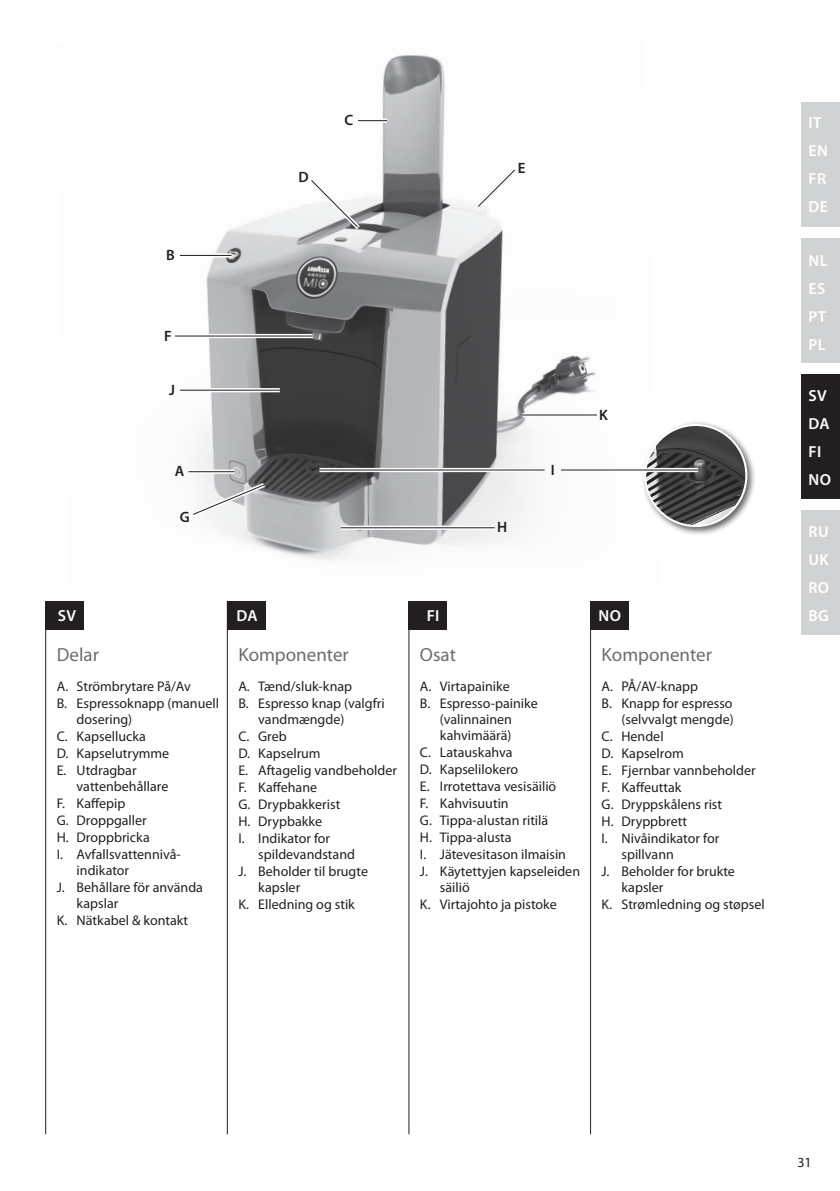
<style>
.page{position:relative;width:840px;height:1191px;background:#fff}
.page>*{position:absolute;margin:0;border:0;box-sizing:border-box;transform-origin:0 0}
.t1{font:19px "Myriad Pro";color:#6c6d70}
.t2{font:600 16px/28px "Myriad Pro";letter-spacing:.02em;color:#fff}
.t3{font:600 15px "Myriad Pro";color:#231f20}
.t4{font:14px "Myriad Pro";color:#231f20}
</style>
<div class="page">
<div style="left:801px;top:102px;width:38px;height:125px;background:#d1d2d4"></div>
<div style="left:801px;top:238px;width:38px;height:125px;background:#d1d2d4"></div>
<div style="left:801px;top:374px;width:38px;height:125px;background:#231f20"></div>
<div style="left:801px;top:510px;width:38px;height:125px;background:#d1d2d4"></div>
<img style="left:179px;top:55px;width:418px;height:506px">
<div style="left:640px;top:420px;width:115px;height:116px;background:#231f20;opacity:.7"></div>
<img style="left:644px;top:425px;width:102px;height:101px;border-radius:51px">
<div style="left:643px;top:424px;width:104px;height:103px;border:2px solid #fff;border-radius:50%"></div>
<svg style="left:188px;top:469px;width:46px;height:5px"></svg>
<svg style="left:522px;top:413px;width:74px;height:4px"></svg>
<svg style="left:180px;top:253px;width:51px;height:4px"></svg>
<svg style="left:358px;top:118px;width:29px;height:5px"></svg>
<svg style="left:180px;top:388px;width:99px;height:4px"></svg>
<svg style="left:175px;top:334px;width:137px;height:4px"></svg>
<svg style="left:340px;top:525px;width:154px;height:5px"></svg>
<svg style="left:319px;top:468px;width:225px;height:4px"></svg>
<svg style="left:560px;top:468px;width:137px;height:4px"></svg>
<hr style="left:188px;top:471px;width:46px;height:1px;background:#231f20">
<hr style="left:522px;top:414px;width:74px;height:1px;background:#231f20">
<svg style="left:187px;top:479px;width:82px;height:41px"></svg>
<hr style="left:180px;top:255px;width:51px;height:1px;background:#231f20">
<svg style="left:358px;top:120px;width:29px;height:1px"></svg>
<svg style="left:472px;top:164px;width:48px;height:48px"></svg>
<svg style="left:304px;top:173px;width:60px;height:61px"></svg>
<hr style="left:180px;top:390px;width:99px;height:1px;background:#231f20">
<hr style="left:175px;top:335px;width:137px;height:1px;background:#231f20">
<hr style="left:340px;top:527px;width:154px;height:1px;background:#231f20">
<hr style="left:319px;top:469px;width:225px;height:1px;background:#231f20">
<hr style="left:560px;top:469px;width:137px;height:1px;background:#231f20">
<hr style="left:408px;top:601px;width:1px;height:533px;background:#231f20">
<hr style="left:227px;top:601px;width:1px;height:533px;background:#231f20">
<hr style="left:590px;top:601px;width:1px;height:533px;background:#231f20">
<hr style="left:45px;top:601px;width:1px;height:533px;background:#231f20">
<div style="left:45px;top:601px;width:39px;height:28px;background:#231f20"></div>
<div style="left:227px;top:601px;width:38px;height:28px;background:#231f20"></div>
<div style="left:408px;top:601px;width:38px;height:28px;background:#231f20"></div>
<div style="left:590px;top:601px;width:38px;height:28px;background:#231f20"></div>
<p class="t3" style="left:166px;top:245px;width:8px">B</p>
<p class="t3" style="left:164px;top:326px;width:7px">F</p>
<p class="t3" style="left:169px;top:380px;width:7px">J</p>
<p class="t3" style="left:175px;top:462px;width:11px">A</p>
<p class="t3" style="left:180px;top:507px;width:11px">G</p>
<p class="t3" style="left:298px;top:167px;width:12px">D</p>
<p class="t3" style="left:344px;top:111px;width:10px">C</p>
<p class="t3" style="left:517px;top:158px;width:9px">E</p>
<p class="t3" style="left:497px;top:517px;width:12px">H</p>
<p class="t3" style="left:550px;top:461px;width:5px">I</p>
<p class="t3" style="left:598px;top:405px;width:10px">K</p>
<p class="t2" style="left:58px;top:601px;width:20px">SV</p>
<p class="t2" style="left:236px;top:601px;width:23px">DA</p>
<p class="t2" style="left:426px;top:601px;width:12px">FI</p>
<p class="t2" style="left:598px;top:601px;width:24px">NO</p>
<h1 class="t1" style="left:57px;top:642px;width:44px">Delar</h1>
<h1 class="t1" style="left:238px;top:642px;width:112px">Komponenter</h1>
<h1 class="t1" style="left:420px;top:642px;width:37px">Osat</h1>
<h1 class="t1" style="left:601px;top:642px;width:112px">Komponenter</h1>
<p class="t4" style="left:57px;top:677px;width:136px">A. Strömbrytare På/Av</p>
<p class="t4" style="left:57px;top:694px;width:164px">B. Espressoknapp (manuell</p>
<p class="t4" style="left:77px;top:710px;width:57px">dosering)</p>
<p class="t4" style="left:57px;top:727px;width:91px">C. Kapsellucka</p>
<p class="t4" style="left:57px;top:744px;width:114px">D. Kapselutrymme</p>
<p class="t4" style="left:57px;top:761px;width:81px">E. Utdragbar</p>
<p class="t4" style="left:77px;top:777px;width:93px">vattenbehållare</p>
<p class="t4" style="left:57px;top:794px;width:70px">F. Kaffepip</p>
<p class="t4" style="left:57px;top:811px;width:91px">G. Droppgaller</p>
<p class="t4" style="left:57px;top:828px;width:94px">H. Droppbricka</p>
<p class="t4" style="left:57px;top:845px;width:125px">I. Avfallsvattennivå-</p>
<p class="t4" style="left:77px;top:861px;width:54px">indikator</p>
<p class="t4" style="left:57px;top:878px;width:148px">J. Behållare för använda</p>
<p class="t4" style="left:77px;top:894px;width:43px">kapslar</p>
<p class="t4" style="left:57px;top:911px;width:133px">K. Nätkabel &amp; kontakt</p>
<p class="t4" style="left:238px;top:677px;width:115px">A. Tænd/sluk-knap</p>
<p class="t4" style="left:238px;top:694px;width:148px">B. Espresso knap (valgfri</p>
<p class="t4" style="left:258px;top:710px;width:88px">vandmængde)</p>
<p class="t4" style="left:238px;top:727px;width:50px">C. Greb</p>
<p class="t4" style="left:238px;top:744px;width:84px">D. Kapselrum</p>
<p class="t4" style="left:238px;top:761px;width:160px">E. Aftagelig vandbeholder</p>
<p class="t4" style="left:238px;top:778px;width:80px">F. Kaffehane</p>
<p class="t4" style="left:238px;top:795px;width:103px">G. Drypbakkerist</p>
<p class="t4" style="left:238px;top:812px;width:85px">H. Drypbakke</p>
<p class="t4" style="left:238px;top:829px;width:93px">I. Indikator for</p>
<p class="t4" style="left:258px;top:845px;width:98px">spildevandstand</p>
<p class="t4" style="left:238px;top:862px;width:131px">J. Beholder til brugte</p>
<p class="t4" style="left:258px;top:878px;width:43px">kapsler</p>
<p class="t4" style="left:238px;top:895px;width:118px">K. Elledning og stik</p>
<p class="t4" style="left:420px;top:677px;width:91px">A. Virtapainike</p>
<p class="t4" style="left:420px;top:694px;width:119px">B. Espresso-painike</p>
<p class="t4" style="left:439px;top:710px;width:74px">(valinnainen</p>
<p class="t4" style="left:439px;top:726px;width:73px">kahvimäärä)</p>
<p class="t4" style="left:420px;top:743px;width:94px">C. Latauskahva</p>
<p class="t4" style="left:420px;top:760px;width:100px">D. Kapselilokero</p>
<p class="t4" style="left:420px;top:777px;width:138px">E. Irrotettava vesisäiliö</p>
<p class="t4" style="left:420px;top:794px;width:90px">F. Kahvisuutin</p>
<p class="t4" style="left:420px;top:811px;width:130px">G. Tippa-alustan ritilä</p>
<p class="t4" style="left:420px;top:828px;width:93px">H. Tippa-alusta</p>
<p class="t4" style="left:420px;top:845px;width:147px">I. Jätevesitason ilmaisin</p>
<p class="t4" style="left:420px;top:862px;width:161px">J. Käytettyjen kapseleiden</p>
<p class="t4" style="left:439px;top:878px;width:31px">säiliö</p>
<p class="t4" style="left:420px;top:895px;width:138px">K. Virtajohto ja pistoke</p>
<p class="t4" style="left:601px;top:677px;width:98px">A. PÅ/AV-knapp</p>
<p class="t4" style="left:601px;top:694px;width:132px">B. Knapp for espresso</p>
<p class="t4" style="left:621px;top:710px;width:114px">(selvvalgt mengde)</p>
<p class="t4" style="left:601px;top:727px;width:63px">C. Hendel</p>
<p class="t4" style="left:601px;top:744px;width:84px">D. Kapselrom</p>
<p class="t4" style="left:601px;top:761px;width:155px">E. Fjernbar vannbeholder</p>
<p class="t4" style="left:601px;top:778px;width:81px">F. Kaffeuttak</p>
<p class="t4" style="left:601px;top:795px;width:122px">G. Dryppskålens rist</p>
<p class="t4" style="left:601px;top:812px;width:87px">H. Dryppbrett</p>
<p class="t4" style="left:601px;top:829px;width:119px">I. Nivåindikator for</p>
<p class="t4" style="left:621px;top:845px;width:54px">spillvann</p>
<p class="t4" style="left:601px;top:862px;width:135px">J. Beholder for brukte</p>
<p class="t4" style="left:621px;top:878px;width:43px">kapsler</p>
<p class="t4" style="left:601px;top:895px;width:165px">K. Strømledning og støpsel</p>
<p class="t2" style="left:808px;top:109px;width:21px">IT<br>EN<br>FR<br>DE</p>
<p class="t2" style="left:808px;top:246px;width:21px">NL<br>ES<br>PT<br>PL</p>
<p class="t2" style="left:808px;top:381px;width:24px">SV<br>DA<br>FI<br>NO</p>
<p class="t2" style="left:808px;top:517px;width:22px">RU<br>UK<br>RO<br>BG</p>
<p class="t4" style="left:797px;top:1154px;width:16px">31</p>
</div>
